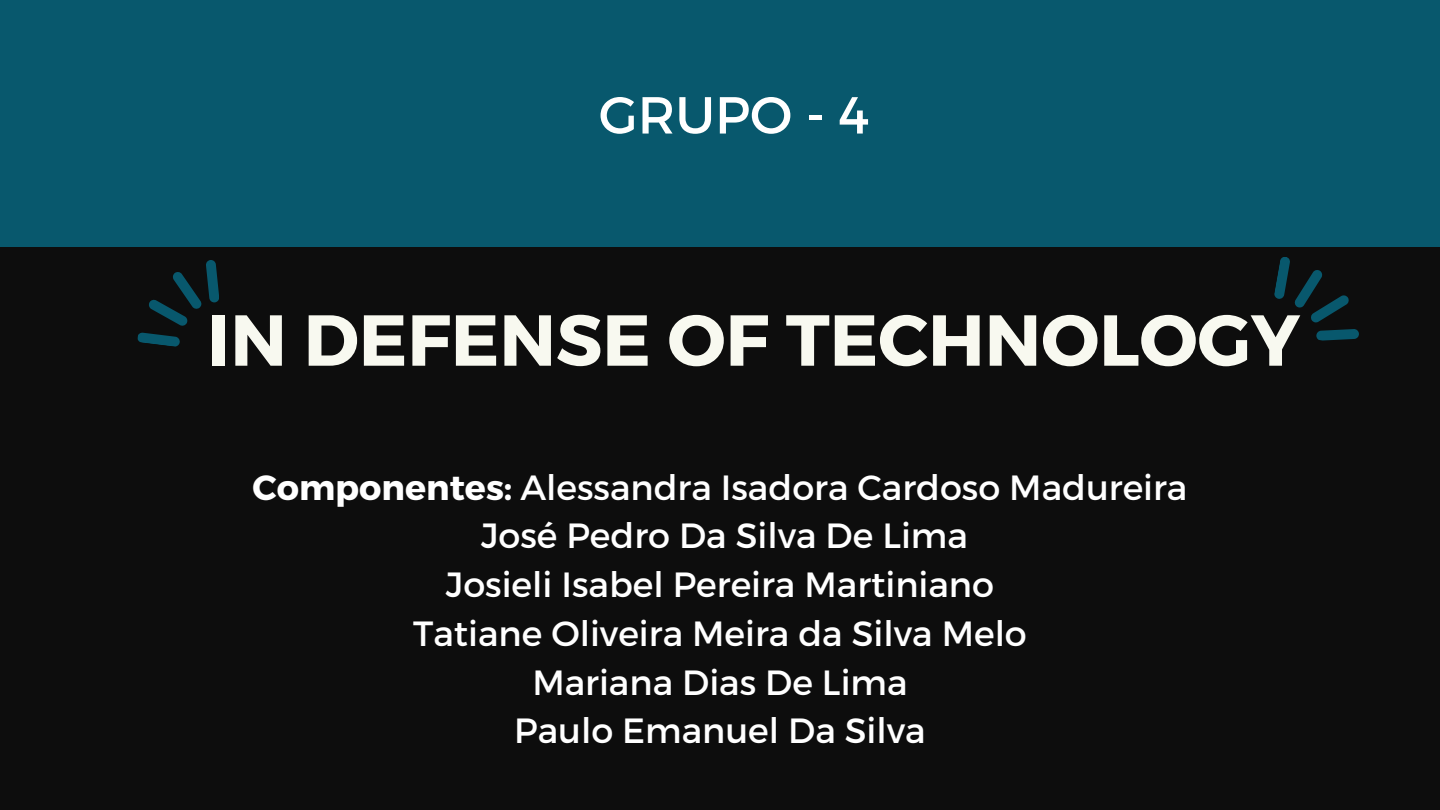
<style>
.page{position:relative;width:1440px;height:810px;background:#0d0d0d}
.page>*{position:absolute;margin:0;border:0;box-sizing:border-box;transform-origin:0 0}
.t1{font:700 72px "Montserrat";color:#f8f9f0}
.t2{font:52px "Montserrat";color:#fff}
.t3{font:35px "Montserrat";color:#fff}
.s1{font-weight:700}
</style>
<div class="page">
<div style="left:0;top:0;width:1440px;height:247px;background:#08586d"></div>
<svg style="left:1274px;top:257px;width:85px;height:84px"></svg>
<svg style="left:137px;top:260px;width:82px;height:87px"></svg>
<p class="t2" style="left:599px;top:81px;width:272px">GRUPO - 4</p>
<p class="t1" style="left:207px;top:293px;width:1094px">IN DEFENSE OF TECHNOLOGY</p>
<p class="t3" style="left:253px;top:464px;width:936px"><span class="s1">Componentes:</span> Alessandra Isadora Cardoso Madureira</p>
<p class="t3" style="left:481px;top:513px;width:488px">José Pedro Da Silva De Lima</p>
<p class="t3" style="left:446px;top:562px;width:550px">Josieli Isabel Pereira Martiniano</p>
<p class="t3" style="left:413px;top:611px;width:615px">Tatiane Oliveira Meira da Silva Melo</p>
<p class="t3" style="left:532px;top:659px;width:377px">Mariana Dias De Lima</p>
<p class="t3" style="left:514px;top:708px;width:413px">Paulo Emanuel Da Silva</p>
</div>
